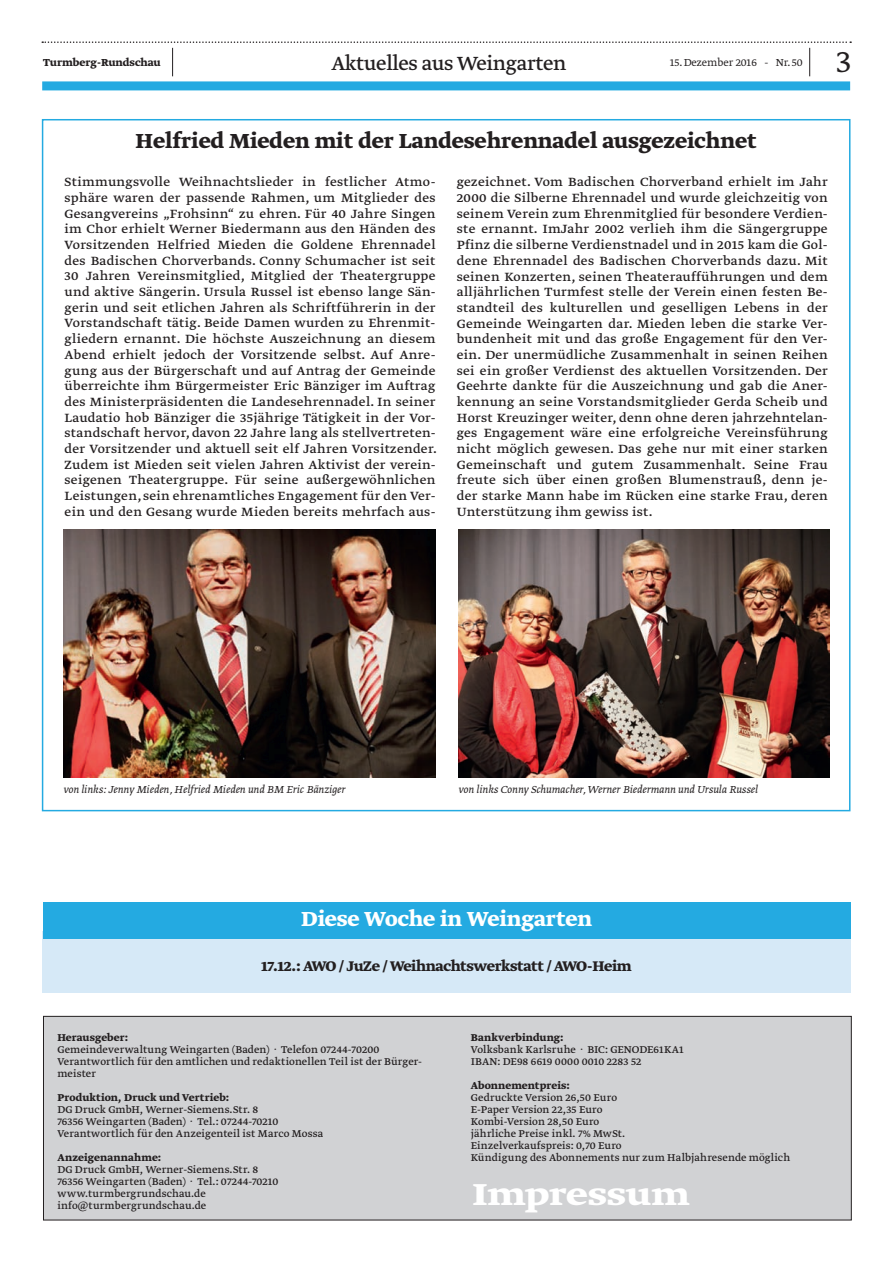
<style>
.page{position:relative;width:893px;height:1263px;background:#fff}
.page>*{position:absolute;margin:0;border:0;box-sizing:border-box;transform-origin:0 0}
.t1{font:300 36px "Greta Text Std";color:#231f20}
.t2{font:700 35.85px "Greta Text Std";letter-spacing:-.005em;color:#fff;scale:1.19 1}
.t3{font:700 24px "Greta Text Std";color:#231f20}
.t4{font:700 24px "Greta Text Std";letter-spacing:-.005em;color:#fff}
.t5{font:22.5px "Greta Text Std";letter-spacing:-.015em;color:#231f20}
.t6{font:700 16.5px "Greta Text Std";letter-spacing:-.02em;color:#231f20}
.t7{font:14.1px/15.8px "Greta Text Std";letter-spacing:.02em;color:#231f20;text-align:justify;scale:1.04 1}
.t8{font:italic 300 12px "Greta Text Std";color:#231f20}
.t9{font:300 12px "Greta Text Std";color:#231f20}
.t10{font:700 12px "Greta Text Std";color:#231f20}
.t11{font:11.7px/12px "Greta Text Std";letter-spacing:.01em;color:#231f20}
.t12{font:700 11.7px "Greta Text Std";letter-spacing:.005em;color:#231f20}
</style>
<div class="page">
<div style="left:42px;top:81px;width:808px;height:9px;background:#24aae1"></div>
<svg style="left:42px;top:41px;width:809px;height:35px"></svg>
<div style="left:43px;top:931px;width:808px;height:62px;background:#d6e9f7"></div>
<div style="left:43px;top:902px;width:807px;height:37px;background:#24aae1"></div>
<img style="left:64px;top:530px;width:372px;height:247px">
<div style="left:43px;top:1016px;width:808px;height:204px;background:#d1d2d4"></div>
<div style="left:43px;top:1016px;width:809px;height:204px;border:1px solid #231f20"></div>
<img style="left:458px;top:530px;width:371px;height:247px">
<p class="t10" style="left:43px;top:56px;width:119px">Turmberg-Rundschau</p>
<h3 class="t5" style="left:331px;top:50px;width:237px">Aktuelles aus Weingarten</h3>
<p class="t9" style="left:670px;top:56px;width:134px">15. Dezember 2016 - Nr. 50</p>
<h1 class="t1" style="left:836px;top:41px;width:16px">3</h1>
<h3 class="t3" style="left:136px;top:127px;width:623px">Helfried Mieden mit der Landesehrennadel ausgezeichnet</h3>
<p class="t7" style="left:65px;top:175px;width:360px">Stimmungsvolle Weihnachtslieder in festlicher Atmo&shy;sphäre waren der passende Rahmen, um Mitglieder des Gesangvereins „Frohsinn“ zu ehren. Für 40 Jahre Singen im Chor erhielt Werner Biedermann aus den Händen des Vorsitzenden Helfried Mieden die Goldene Ehrennadel des Badischen Chorverbands. Conny Schumacher ist seit 30 Jahren Vereinsmitglied, Mitglied der Theatergruppe und aktive Sängerin. Ursula Russel ist ebenso lange Sän&shy;gerin und seit etlichen Jahren als Schriftführerin in der Vorstandschaft tätig. Beide Damen wurden zu Ehrenmit&shy;gliedern ernannt. Die höchste Auszeichnung an diesem Abend erhielt jedoch der Vorsitzende selbst. Auf Anre&shy;gung aus der Bürgerschaft und auf Antrag der Gemeinde überreichte ihm Bürgermeister Eric Bänziger im Auftrag des Ministerpräsidenten die Landesehrennadel. In seiner Laudatio hob Bänziger die 35jährige Tätigkeit in der Vor&shy;standschaft hervor, davon 22 Jahre lang als stellvertreten&shy;der Vorsitzender und aktuell seit elf Jahren Vorsitzender.<br>Zudem ist Mieden seit vielen Jahren Aktivist der verein&shy;seigenen Theatergruppe. Für seine außergewöhnlichen Leistungen, sein ehrenamtliches Engagement für den Ver&shy;ein und den Gesang wurde Mieden bereits mehrfach aus-</p>
<p class="t7" style="left:457px;top:175px;width:358px">gezeichnet. Vom Badischen Chorverband erhielt im Jahr 2000 die Silberne Ehrennadel und wurde gleichzeitig von seinem Verein zum Ehrenmitglied für besondere Verdien&shy;ste ernannt. ImJahr 2002 verlieh ihm die Sängergruppe Pfinz die silberne Verdienstnadel und in 2015 kam die Gol&shy;dene Ehrennadel des Badischen Chorverbands dazu. Mit seinen Konzerten, seinen Theateraufführungen und dem alljährlichen Turmfest stelle der Verein einen festen Be&shy;standteil des kulturellen und geselligen Lebens in der Gemeinde Weingarten dar. Mieden leben die starke Ver&shy;bundenheit mit und das große Engagement für den Ver&shy;ein. Der unermüdliche Zusammenhalt in seinen Reihen sei ein großer Verdienst des aktuellen Vorsitzenden. Der Geehrte dankte für die Auszeichnung und gab die Aner&shy;kennung an seine Vorstandsmitglieder Gerda Scheib und Horst Kreuzinger weiter, denn ohne deren jahrzehntelan&shy;ges Engagement wäre eine erfolgreiche Vereinsführung nicht möglich gewesen. Das gehe nur mit einer starken Gemeinschaft und gutem Zusammenhalt. Seine Frau freute sich über einen großen Blumenstrauß, denn je&shy;der starke Mann habe im Rücken eine starke Frau, deren Unterstützung ihm gewiss ist.</p>
<p class="t8" style="left:64px;top:782px;width:283px">von links: Jenny Mieden, Helfried Mieden und BM Eric Bänziger</p>
<p class="t8" style="left:459px;top:782px;width:301px">von links Conny Schumacher, Werner Biedermann und Ursula Russel</p>
<h3 class="t4" style="left:301px;top:905px;width:292px">Diese Woche in Weingarten</h3>
<p class="t6" style="left:261px;top:956px;width:372px">17.12.: AWO / JuZe / Weihnachtswerkstatt / AWO-Heim</p>
<p class="t12" style="left:57px;top:1030px;width:72px">Herausgeber:</p>
<p class="t11" style="left:57px;top:1044px;width:366px">Gemeindeverwaltung Weingarten (Baden) · Telefon 07244-70200<br>Verantwortlich für den amtlichen und redaktionellen Teil ist der Bürger&shy;meister</p>
<p class="t12" style="left:57px;top:1090px;width:173px">Produktion, Druck und Vertrieb:</p>
<p class="t11" style="left:57px;top:1104px;width:267px">DG Druck GmbH, Werner-Siemens.Str. 8<br>76356 Weingarten (Baden) · Tel.: 07244-70210<br>Verantwortlich für den Anzeigenteil ist Marco Mossa</p>
<p class="t12" style="left:57px;top:1150px;width:105px">Anzeigenannahme:</p>
<p class="t11" style="left:57px;top:1164px;width:222px">DG Druck GmbH, Werner-Siemens.Str. 8<br>76356 Weingarten (Baden) · Tel.: 07244-70210 www.turmbergrundschau.de info@turmbergrundschau.de</p>
<p class="t12" style="left:471px;top:1030px;width:94px">Bankverbindung:</p>
<p class="t11" style="left:471px;top:1044px;width:215px">Volksbank Karlsruhe · BIC: GENODE61KA1<br>IBAN: DE98 6619 0000 0010 2283 52</p>
<p class="t12" style="left:471px;top:1078px;width:101px">Abonnementpreis:</p>
<p class="t11" style="left:471px;top:1092px;width:321px">Gedruckte Version 26,50 Euro<br>E-Paper Version 22,35 Euro<br>Kombi-Version 28,50 Euro<br>jährliche Preise inkl. 7% MwSt.<br>Einzelverkaufspreis: 0,70 Euro<br>Kündigung des Abonnements nur zum Halbjahresende möglich</p>
<h2 class="t2" style="left:472px;top:1173px;width:184px">Impressum</h2>
</div>
